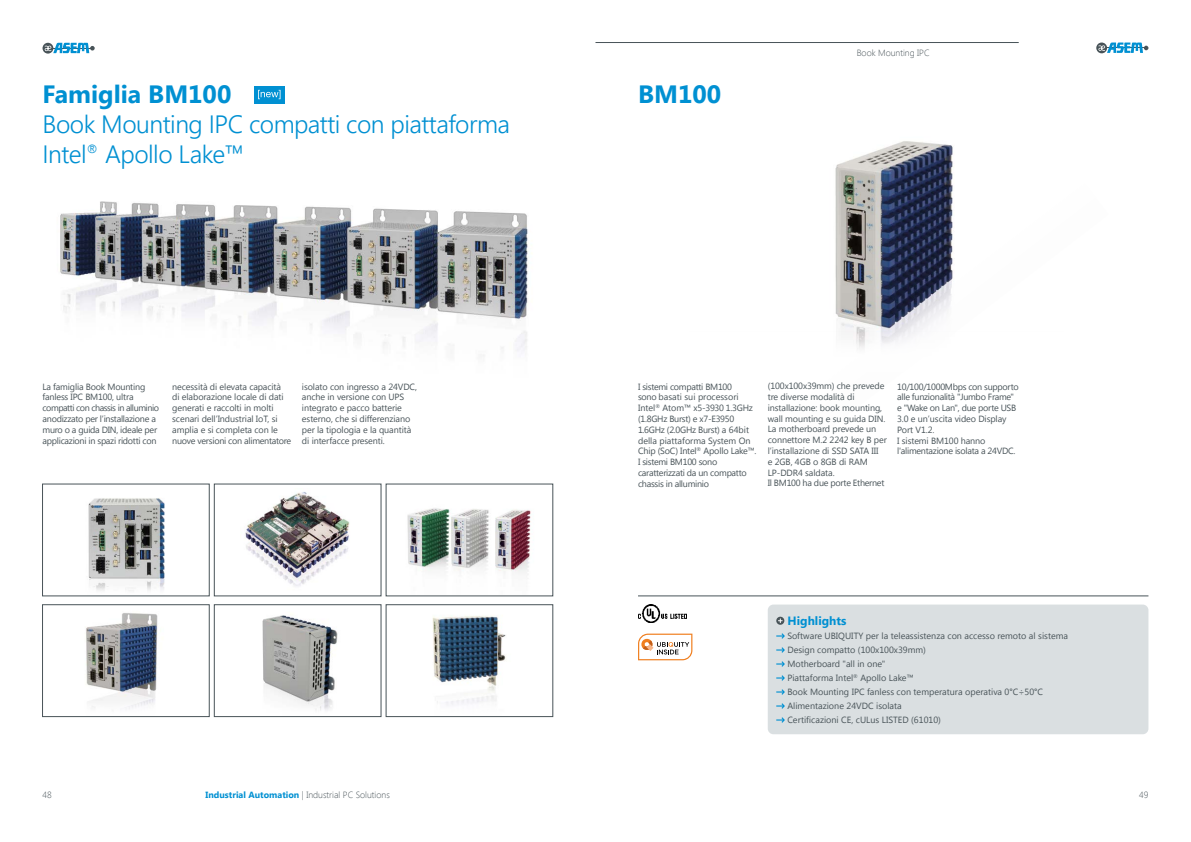
<style>
.page{position:relative;width:1191px;height:842px;background:#fff}
.page>*{position:absolute;margin:0;border:0;box-sizing:border-box;transform-origin:0 0}
.t1{font:300 25px/30px "Segoe UI";letter-spacing:-.02em;color:#0090d2}
.t2{font:700 25px "Segoe UI";color:#0090d2}
.t3{font:700 12px "Segoe UI";color:#0090d2}
.t4{font:9px/10.8px "Segoe UI";letter-spacing:-.01em;color:#485358}
.t5{font:9px/10.8px "Segoe UI";letter-spacing:-.03em;color:#485358}
.t6{font:300 9px "Segoe UI";color:#485358}
.s1{font-weight:700;color:#0090d2}
</style>
<div class="page">
<div style="left:1096px;top:43px;width:11px;height:10px;background:#485358;border-radius:50%"></div>
<svg style="left:1098px;top:42px;width:50px;height:11px"></svg>
<svg style="left:44px;top:43px;width:51px;height:10px"></svg>
<hr style="left:595px;top:42px;width:423px;height:1px;background:#485358">
<hr style="left:638px;top:596px;width:510px;height:1px;background:#485358">
<img style="left:638px;top:604px;width:48px;height:18px">
<div style="left:767px;top:604px;width:381px;height:130px;background:#dadfe1;border-radius:6px"></div>
<svg style="left:776px;top:617px;width:8px;height:8px"></svg>
<svg style="left:778px;top:618px;width:4px;height:5px"></svg>
<svg style="left:776px;top:633px;width:9px;height:6px"></svg>
<svg style="left:776px;top:647px;width:9px;height:6px"></svg>
<svg style="left:776px;top:661px;width:9px;height:6px"></svg>
<svg style="left:776px;top:675px;width:9px;height:6px"></svg>
<svg style="left:776px;top:689px;width:9px;height:6px"></svg>
<svg style="left:776px;top:703px;width:9px;height:6px"></svg>
<svg style="left:776px;top:717px;width:9px;height:6px"></svg>
<svg style="left:638px;top:634px;width:54px;height:26px"></svg>
<img style="left:60px;top:201px;width:468px;height:155px">
<img style="left:835px;top:141px;width:119px;height:42px">
<img style="left:88px;top:498px;width:77px;height:93px">
<img style="left:86px;top:613px;width:72px;height:96px">
<div style="left:42px;top:604px;width:167px;height:113px;border:1px solid #485358"></div>
<img style="left:407px;top:508px;width:124px;height:67px">
<img style="left:432px;top:615px;width:74px;height:90px">
<div style="left:386px;top:604px;width:167px;height:113px;border:1px solid #485358"></div>
<img style="left:245px;top:492px;width:105px;height:94px">
<img style="left:262px;top:614px;width:76px;height:97px">
<div style="left:214px;top:604px;width:167px;height:113px;border:1px solid #485358"></div>
<div style="left:254px;top:86px;width:30px;height:17px;background:#0090d2"></div>
<svg style="left:258px;top:90px;width:22px;height:9px"></svg>
<img style="left:835px;top:183px;width:118px;height:149px">
<img style="left:845px;top:332px;width:72px;height:16px">
<h1 class="t2" style="left:43px;top:77px;width:190px">Famiglia BM100</h1>
<h1 class="t2" style="left:638px;top:77px;width:85px">BM100</h1>
<h1 class="t1" style="left:43px;top:108px;width:469px">Book Mounting IPC compatti con piattaforma<br>Intel<sup>®</sup> Apollo Lake™</h1>
<p class="t6" style="left:856px;top:46px;width:74px">Book Mounting IPC</p>
<p class="t5" style="left:43px;top:380px;width:118px">La famiglia Book Mounting fanless IPC BM100, ultra compatti con chassis in alluminio anodizzato per l’installazione a muro o a guida DIN, ideale per applicazioni in spazi ridotti con</p>
<p class="t4" style="left:172px;top:380px;width:121px">necessità di elevata capacità<br>di elaborazione locale di dati generati e raccolti in molti scenari dell’Industrial IoT, si amplia e si completa con le nuove versioni con alimentatore</p>
<p class="t4" style="left:302px;top:380px;width:117px">isolato con ingresso a 24VDC, anche in versione con UPS integrato e pacco batterie esterno, che si differenziano per la tipologia e la quantità di interfacce presenti.</p>
<p class="t5" style="left:638px;top:380px;width:120px">I sistemi compatti BM100<br>sono basati sui processori<br>Intel<sup>®</sup> Atom™ x5-3930 1.3GHz (1.8GHz Burst) e x7-E3950<br>1.6GHz (2.0GHz Burst) a 64bit della piattaforma System On<br>Chip (SoC) Intel<sup>®</sup> Apollo Lake™.<br>I sistemi BM100 sono caratterizzati da un compatto chassis in alluminio</p>
<p class="t4" style="left:767px;top:380px;width:121px">(100x100x39mm) che prevede tre diverse modalità di installazione: book mounting, wall mounting e su guida DIN.<br>La motherboard prevede un connettore M.2 2242 key B per l’installazione di SSD SATA III<br>e 2GB, 4GB o 8GB di RAM<br>LP-DDR4 saldata.<br>Il BM100 ha due porte Ethernet</p>
<p class="t5" style="left:897px;top:380px;width:123px">10/100/1000Mbps con supporto alle funzionalità "Jumbo Frame" e "Wake on Lan", due porte USB<br>3.0 e un’uscita video Display<br>Port V1.2.<br>I sistemi BM100 hanno l'alimentazione isolata a 24VDC.</p>
<h2 class="t3" style="left:787px;top:612px;width:60px">Highlights</h2>
<p class="t4" style="left:787px;top:628px;width:282px;line-height:14px">Software UBIQUITY per la teleassistenza con accesso remoto al sistema Design compatto (100x100x39mm)<br>Motherboard "all in one"<br>Piattaforma Intel<sup>®</sup> Apollo Lake™<br>Book Mounting IPC fanless con temperatura operativa 0°C÷50°C Alimentazione 24VDC isolata<br>Certificazioni CE, cULus LISTED (61010)</p>
<p class="t6" style="left:43px;top:788px;width:11px">48</p>
<p class="t6" style="left:206px;top:788px;width:186px"><span class="s1">Industrial Automation</span> | Industrial PC Solutions</p>
<p class="t6" style="left:1139px;top:788px;width:11px">49</p>
</div>
